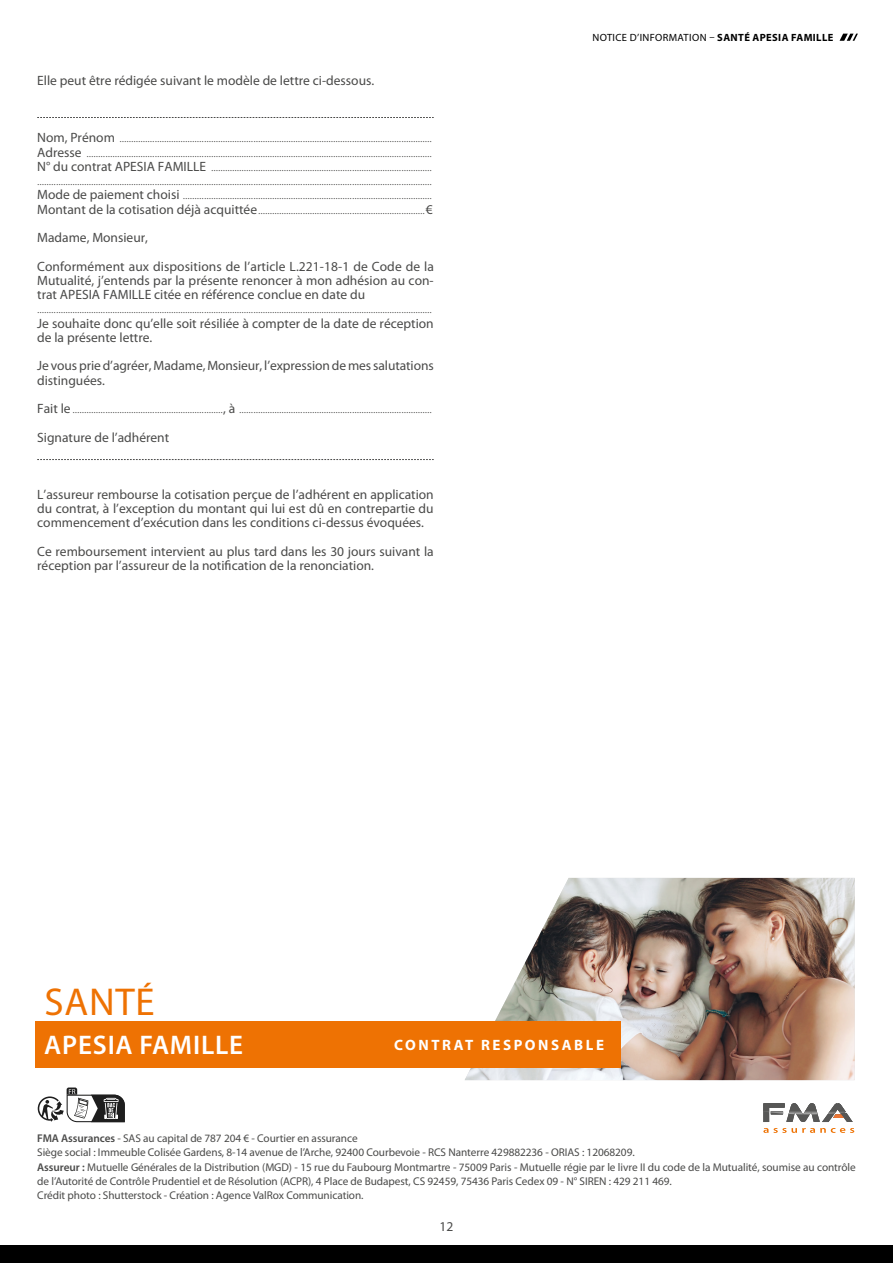
<style>
.page{position:relative;width:893px;height:1263px;background:#fff}
.page>*{position:absolute;margin:0;border:0;box-sizing:border-box;transform-origin:0 0}
.t1{font:39px "Myriad Pro";letter-spacing:.02em;color:#ee7203}
.t2{font:600 27px "Myriad Pro";letter-spacing:.03em;color:#fff}
.t3{font:700 15px "Myriad Pro";letter-spacing:.17em;color:#fff}
.t4{font:300 13.5px/14.2px "Myriad Pro";color:#4a4a49;text-align:justify}
.t5{font:13.5px/14.2px "Myriad Pro";color:#4a4a49}
.t6{font:11.25px/14.2px "Myriad Pro";letter-spacing:-.005em;color:#4a4a49}
.t7{font:10.5px "Myriad Pro";letter-spacing:.035em;color:#000}
.s1{font-weight:400}
.s2{font-weight:700}
.s3{font-weight:600}
</style>
<div class="page">
<svg style="left:839px;top:34px;width:19px;height:7px"></svg>
<div style="left:0;top:1246px;width:893px;height:17px;background:#000"></div>
<svg style="left:37px;top:117px;width:397px;height:1px"></svg>
<svg style="left:37px;top:459px;width:397px;height:1px"></svg>
<svg style="left:763px;top:1128px;width:91px;height:5px"></svg>
<svg style="left:763px;top:1103px;width:90px;height:19px"></svg>
<svg style="left:37px;top:1087px;width:88px;height:36px"></svg>
<img style="left:465px;top:878px;width:390px;height:202px">
<div style="left:35px;top:1021px;width:586px;height:47px;background:#ee7203"></div>
<p class="t5" style="left:37px;top:74px;width:339px">Elle peut être rédigée suivant le modèle de lettre ci-dessous.</p>
<p class="t4" style="left:37px;top:131px;width:397px"><span class="s1">Nom, Prénom</span> .....................................................................................................................................<br><span class="s1">Adresse</span> ...................................................................................................................................................<br><span class="s1">N° du contrat APESIA FAMILLE</span> .............................................................................................. ........................................................................................................................................................................<br><span class="s1">Mode de paiement choisi</span> ..........................................................................................................<br><span class="s1">Montant de la cotisation déjà acquittée</span>.......................................................................<span class="s1">€</span></p>
<p class="t5" style="left:37px;top:224px;width:398px;line-height:28.5px">Madame, Monsieur,<br>Conformément aux dispositions de l’article L.221-18-1 de Code de la</p>
<p class="t5" style="left:37px;top:273px;width:398px">Mutualité, j’entends par la présente renoncer à mon adhésion au con&shy;trat APESIA FAMILLE citée en référence conclue en date du</p>
<p class="t4" style="left:37px;top:302px;width:396px">........................................................................................................................................................................</p>
<p class="t5" style="left:37px;top:316px;width:398px">Je souhaite donc qu’elle soit résiliée à compter de la date de réception de la présente lettre.</p>
<p class="t5" style="left:37px;top:359px;width:398px">Je vous prie d’agréer, Madame, Monsieur, l’expression de mes salutations distinguées.</p>
<p class="t4" style="left:37px;top:394px;width:396px;line-height:28.5px"><span class="s1">Fait le</span> ................................................................<span class="s1">, à</span> ..................................................................................<br><span class="s1">Signature de l’adhérent</span></p>
<p class="t5" style="left:37px;top:487px;width:398px;text-align:justify">L’assureur rembourse la cotisation perçue de l’adhérent en application du contrat, à l’exception du montant qui lui est dû en contrepartie du commencement d’exécution dans les conditions ci-dessus évoquées.</p>
<p class="t5" style="left:37px;top:544px;width:398px">Ce remboursement intervient au plus tard dans les 30 jours suivant la réception par l’assureur de la notification de la renonciation.</p>
<p class="t7" style="left:592px;top:31px;width:242px">NOTICE D’INFORMATION – <span class="s2">SANTÉ APESIA FAMILLE</span></p>
<h1 class="t1" style="left:44px;top:980px;width:112px">SANTÉ</h1>
<h2 class="t2" style="left:44px;top:1027px;width:200px">APESIA FAMILLE</h2>
<p class="t3" style="left:394px;top:1035px;width:211px">CONTRAT RESPONSABLE</p>
<p class="t6" style="left:37px;top:1131px;width:820px"><span class="s3">FMA Assurances</span> - SAS au capital de 787 204 € - Courtier en assurance<br>Siège social : Immeuble Colisée Gardens, 8-14 avenue de l’Arche, 92400 Courbevoie - RCS Nanterre 429882236 - ORIAS : 12068209.<br><span class="s3">Assureur :</span> Mutuelle Générales de la Distribution (MGD) - 15 rue du Faubourg Montmartre - 75009 Paris - Mutuelle régie par le livre II du code de la Mutualité, soumise au contrôle de l’Autorité de Contrôle Prudentiel et de Résolution (ACPR), 4 Place de Budapest, CS 92459, 75436 Paris Cedex 09 - N° SIREN : 429 211 469.<br>Crédit photo : Shutterstock - Création : Agence ValRox Communication.</p>
<p class="t5" style="left:440px;top:1219px;width:15px">12</p>
</div>
